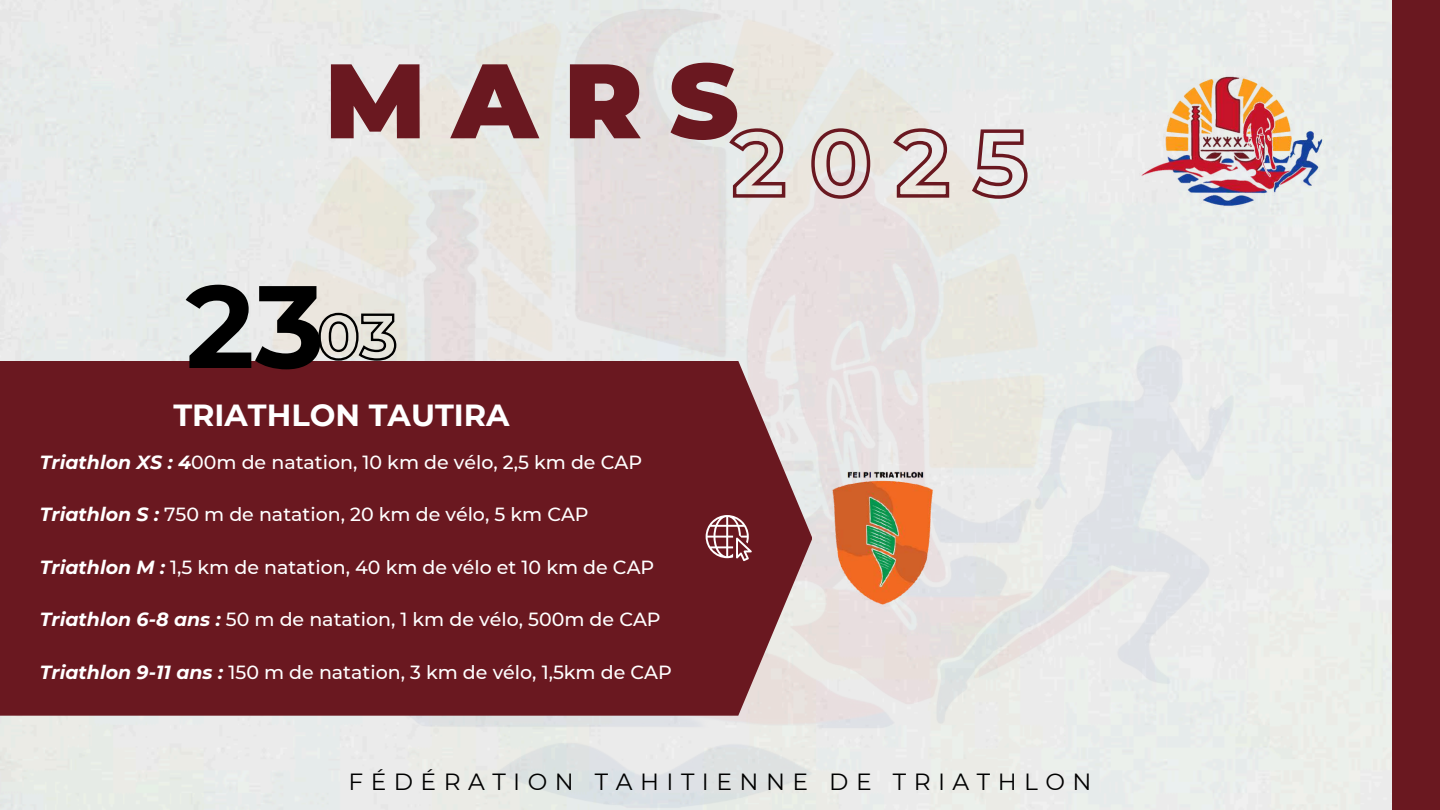
<style>
.page{position:relative;width:1440px;height:810px;background:#fff}
.page>*{position:absolute;margin:0;border:0;box-sizing:border-box;transform-origin:0 0}
.t1{font:700 117px "Montserrat";color:#000}
.t2{font:900 105.7px "Montserrat";color:#6a1820}
.t3{font:700 30.5px "Montserrat";color:#fff}
.t4{font:23.4px "Montserrat";letter-spacing:.32em;color:#000}
.t5{font:500 19px "Montserrat";color:#fff}
.s1{font-weight:700;font-style:italic}
</style>
<div class="page">
<div style="left:0;top:361px;width:812px;height:355px;background:#6a1820"></div>
<svg style="left:706px;top:515px;width:46px;height:46px"></svg>
<div style="left:1392px;top:0;width:48px;height:810px;background:#6a1820"></div>
<img style="left:1136px;top:63px;width:193px;height:155px">
<img style="left:812px;top:468px;width:141px;height:140px">
<svg style="left:727px;top:127px;width:302px;height:74px;background:#d0c0be"></svg>
<svg style="left:317px;top:312px;width:81px;height:50px;background:#aca9a3"></svg>
<h2 class="t2" style="left:325px;top:36px;width:415px">MARS</h2>
<h1 class="t1" style="left:186px;top:255px;width:140px">23</h1>
<h3 class="t3" style="left:173px;top:396px;width:338px">TRIATHLON TAUTIRA</h3>
<p class="t5" style="left:40px;top:450px;width:604px"><span class="s1">Triathlon XS : 4</span>00m de natation, 10 km de vélo, 2,5 km de CAP</p>
<p class="t5" style="left:40px;top:503px;width:550px"><span class="s1">Triathlon S :</span> 750 m de natation, 20 km de vélo, 5 km CAP</p>
<p class="t5" style="left:40px;top:555px;width:616px"><span class="s1">Triathlon M :</span> 1,5 km de natation, 40 km de vélo et 10 km de CAP</p>
<p class="t5" style="left:40px;top:608px;width:622px"><span class="s1">Triathlon 6-8 ans :</span> 50 m de natation, 1 km de vélo, 500m de CAP</p>
<p class="t5" style="left:40px;top:660px;width:633px"><span class="s1">Triathlon 9-11 ans :</span> 150 m de natation, 3 km de vélo, 1,5km de CAP</p>
<p class="t4" style="left:348px;top:767px;width:745px">FÉDÉRATION TAHITIENNE DE TRIATHLON</p>
</div>
